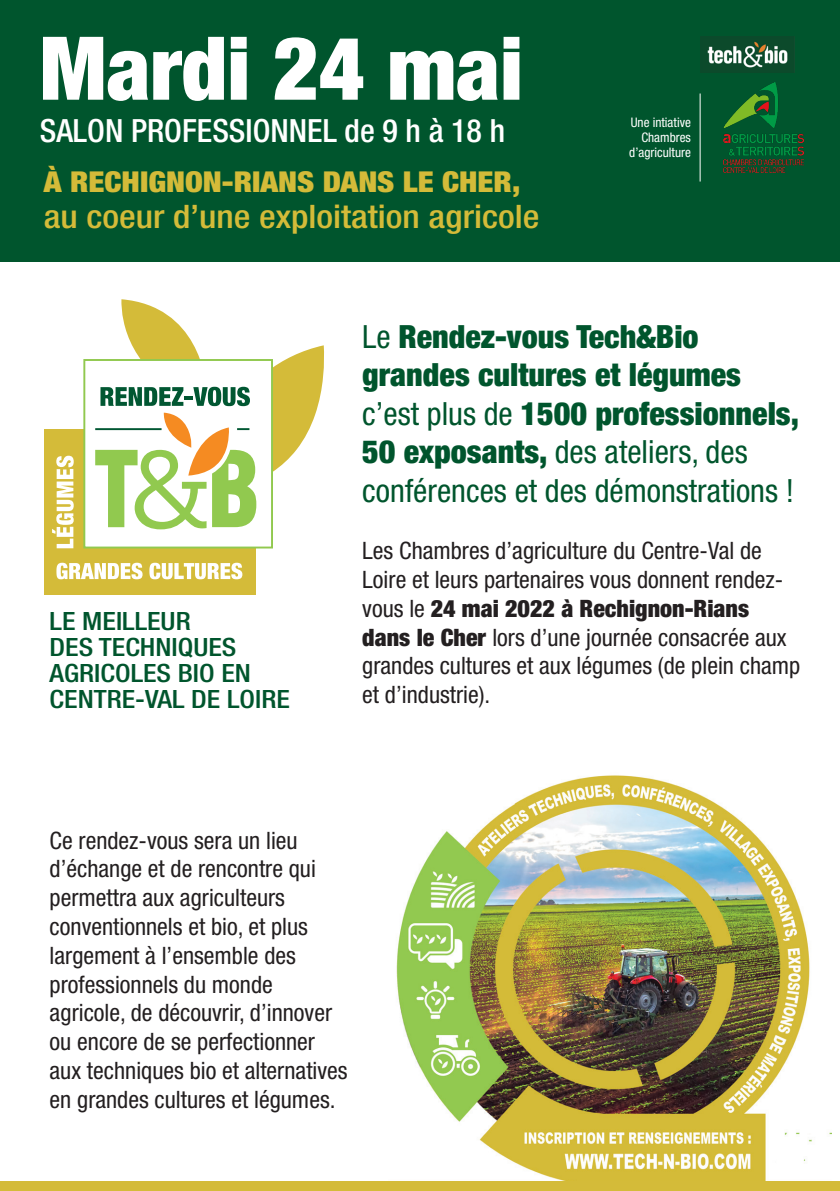
<style>
.page{position:relative;width:840px;height:1191px;background:#fff}
.page>*{position:absolute;margin:0;border:0;box-sizing:border-box;transform-origin:0 0}
.t1{font:900 condensed 88px "Helvetica Neue LT Std";color:#fff}
.t2{font:500 condensed 32.4px "Helvetica Neue LT Std";color:#d4bb39;scale:1.11 1}
.t3{font:900 condensed 32px/38.4px "Helvetica Neue LT Std";color:#00552d}
.t4{font:500 condensed 32px "Helvetica Neue LT Std";color:#fff}
.t5{font:900 condensed 28.8px "Helvetica Neue LT Std";color:#d4bb39;scale:1.11 1}
.t6{font:500 condensed 25.2px/26px "Helvetica Neue LT Std";color:#00552d;scale:1.11 1}
.t7{font:condensed 24px/28.8px "Helvetica Neue LT Std";color:#231f20}
.t8{font:condensed 13.2px/15px "Helvetica Neue LT Std";color:#fff;text-align:right}
.s1{font-weight:400}
.s2{font-weight:900}
</style>
<div class="page">
<div style="left:0;top:0;width:839px;height:262px;background:#00552d"></div>
<div style="left:45px;top:429px;width:211px;height:166px;background:#d4bb39"></div>
<div style="left:84px;top:360px;width:188px;height:187px;background:#fff"></div>
<div style="left:83px;top:359px;width:190px;height:189px;border:2px solid #91c94f"></div>
<svg style="left:95px;top:299px;width:229px;height:230px"></svg>
<svg style="left:56px;top:563px;width:86px;height:16px"></svg>
<svg style="left:149px;top:563px;width:93px;height:16px"></svg>
<svg style="left:52px;top:456px;width:22px;height:92px"></svg>
<img style="left:396px;top:775px;width:435px;height:406px">
<div style="left:0;top:1181px;width:839px;height:10px;background:#d4bb39"></div>
<img style="left:723px;top:82px;width:79px;height:90px">
<img style="left:700px;top:37px;width:93px;height:35px">
<hr style="left:699px;top:93px;width:1px;height:88px;background:#fff">
<h1 class="t1" style="left:40px;top:14px;width:484px">Mardi 24 mai</h1>
<h3 class="t4" style="left:40px;top:111px;width:466px">SALON PROFESSIONNEL de 9 h à 18 h</h3>
<p class="t5" style="left:44px;top:164px;width:430px">À RECHIGNON-RIANS DANS LE CHER,</p>
<h2 class="t2" style="left:44px;top:197px;width:447px">au coeur d’une exploitation agricole</h2>
<p class="t8" style="left:629px;top:115px;width:63px">Une intiative<br>Chambres d’agriculture</p>
<p class="t6" style="left:50px;top:607px;width:218px">LE MEILLEUR<br>DES TECHNIQUES<br>AGRICOLES BIO EN<br>CENTRE-VAL DE LOIRE</p>
<h3 class="t3" style="left:362px;top:317px;width:438px"><span class="s1">Le</span> Rendez-vous Tech&amp;Bio grandes cultures et légumes <span class="s1">c’est plus de</span> 1500 professionnels,<br>50 exposants, <span class="s1">des ateliers, des conférences et des démonstrations !</span></h3>
<p class="t7" style="left:362px;top:536px;width:439px">Les Chambres d’agriculture du Centre-Val de Loire et leurs partenaires vous donnent rendez&shy;vous le <span class="s2">24 mai 2022 à Rechignon-Rians dans le Cher</span> lors d’une journée consacrée aux grandes cultures et aux légumes (de plein champ et d’industrie).</p>
<p class="t7" style="left:50px;top:825px;width:299px">Ce rendez-vous sera un lieu d’échange et de rencontre qui permettra aux agriculteurs conventionnels et bio, et plus largement à l’ensemble des professionnels du monde agricole, de découvrir, d’innover ou encore de se perfectionner aux techniques bio et alternatives en grandes cultures et légumes.</p>
</div>
